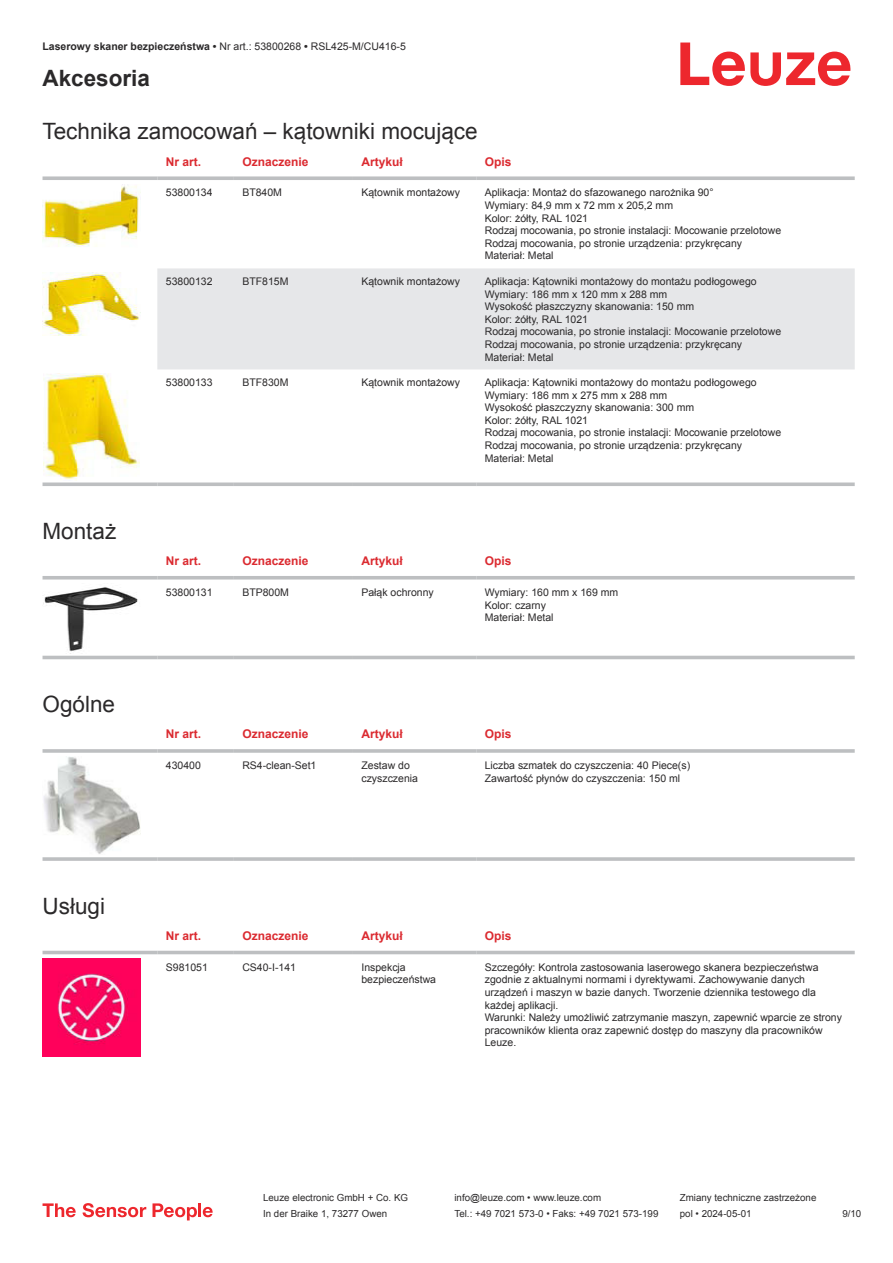
<style>
.page{position:relative;width:893px;height:1263px;background:#fff}
.page>*{position:absolute;margin:0;border:0;box-sizing:border-box;transform-origin:0 0}
.t1{font:22.5px "Arial";color:#2b292a}
.t2{font:700 22.5px "Arial";color:#2b292a}
.t3{font:700 12px "Arial";color:#db2a30}
.t4{font:10.5px/12.6px "Arial";color:#2b292a}
.t5{font:9.75px "Arial";color:#2b292a}
.s1{font-weight:700}
</style>
<div class="page">
<svg style="left:680px;top:43px;width:170px;height:43px"></svg>
<div style="left:157px;top:268px;width:698px;height:101px;background:#e6e7e9"></div>
<svg style="left:43px;top:176px;width:114px;height:4px"></svg>
<svg style="left:157px;top:176px;width:77px;height:4px"></svg>
<svg style="left:234px;top:176px;width:119px;height:4px"></svg>
<svg style="left:353px;top:176px;width:123px;height:4px"></svg>
<svg style="left:476px;top:176px;width:379px;height:4px;background:#c4c6c8"></svg>
<svg style="left:43px;top:482px;width:114px;height:4px"></svg>
<svg style="left:157px;top:482px;width:77px;height:4px"></svg>
<svg style="left:234px;top:482px;width:119px;height:4px"></svg>
<svg style="left:353px;top:482px;width:123px;height:4px"></svg>
<svg style="left:476px;top:482px;width:379px;height:4px;background:#c5c7c8"></svg>
<img style="left:43px;top:184px;width:96px;height:63px">
<img style="left:43px;top:273px;width:97px;height:63px">
<img style="left:43px;top:374px;width:97px;height:106px">
<svg style="left:43px;top:579px;width:812px;height:81px"></svg>
<hr style="left:43px;top:576px;width:114px;height:3px;background:#bdbfc1">
<hr style="left:157px;top:576px;width:77px;height:3px;background:#bdbfc1">
<hr style="left:234px;top:576px;width:119px;height:3px;background:#bdbfc1">
<hr style="left:353px;top:576px;width:123px;height:3px;background:#bdbfc1">
<hr style="left:476px;top:576px;width:379px;height:3px;background:#bdbfc1">
<hr style="left:43px;top:656px;width:114px;height:3px;background:#bdbfc1">
<hr style="left:157px;top:656px;width:77px;height:3px;background:#bdbfc1">
<hr style="left:234px;top:656px;width:119px;height:3px;background:#bdbfc1">
<hr style="left:353px;top:656px;width:123px;height:3px;background:#bdbfc1">
<hr style="left:476px;top:656px;width:379px;height:3px;background:#bdbfc1">
<img style="left:43px;top:584px;width:97px;height:69px">
<hr style="left:43px;top:749px;width:114px;height:4px;background:#bdbfc1">
<hr style="left:157px;top:749px;width:77px;height:4px;background:#c8c9cb">
<hr style="left:234px;top:749px;width:119px;height:4px;background:#c3c5c6">
<hr style="left:353px;top:749px;width:123px;height:4px;background:#bdbfc1">
<hr style="left:476px;top:749px;width:379px;height:4px;background:#c8c9cb">
<svg style="left:43px;top:857px;width:114px;height:4px"></svg>
<hr style="left:157px;top:857px;width:77px;height:4px;background:#c7c8ca">
<hr style="left:234px;top:857px;width:119px;height:4px;background:#bdbfc1">
<svg style="left:353px;top:857px;width:123px;height:4px"></svg>
<hr style="left:476px;top:857px;width:379px;height:4px;background:#c7c8ca">
<img style="left:43px;top:757px;width:97px;height:97px">
<svg style="left:43px;top:950px;width:812px;height:107px"></svg>
<hr style="left:43px;top:951px;width:114px;height:3px;background:#bdbfc1">
<hr style="left:157px;top:951px;width:77px;height:3px;background:#bdbfc1">
<hr style="left:234px;top:951px;width:119px;height:3px;background:#bdbfc1">
<hr style="left:353px;top:951px;width:123px;height:3px;background:#bdbfc1">
<hr style="left:476px;top:951px;width:379px;height:3px;background:#bdbfc1">
<img style="left:43px;top:958px;width:97px;height:98px">
<svg style="left:43px;top:1203px;width:33px;height:14px"></svg>
<svg style="left:83px;top:1203px;width:63px;height:14px"></svg>
<svg style="left:153px;top:1203px;width:44px;height:17px"></svg>
<hr style="left:198px;top:1203px;width:3px;height:14px;background:#ed272d">
<svg style="left:203px;top:1207px;width:10px;height:10px"></svg>
<p class="t4" style="left:43px;top:41px;width:365px"><span class="s1">Laserowy skaner bezpieczeństwa •</span> Nr art.: 53800268 <span class="s1">•</span> RSL425-M/CU416-5</p>
<h1 class="t2" style="left:43px;top:70px;width:109px">Akcesoria</h1>
<h1 class="t1" style="left:43px;top:116px;width:437px">Technika zamocowań – kątowniki mocujące</h1>
<p class="t3" style="left:166px;top:153px;width:37px">Nr art.</p>
<p class="t3" style="left:242px;top:157px;width:68px">Oznaczenie</p>
<p class="t3" style="left:361px;top:153px;width:43px">Artykuł</p>
<p class="t3" style="left:485px;top:157px;width:28px">Opis</p>
<p class="t4" style="left:166px;top:187px;width:48px">53800134</p>
<p class="t4" style="left:242px;top:187px;width:41px">BT840M</p>
<p class="t4" style="left:361px;top:186px;width:100px">Kątownik montażowy</p>
<p class="t4" style="left:485px;top:186px;width:298px">Aplikacja: Montaż do sfazowanego narożnika 90°<br>Wymiary: 84,9 mm x 72 mm x 205,2 mm<br>Kolor: żółty, RAL 1021<br>Rodzaj mocowania, po stronie instalacji: Mocowanie przelotowe Rodzaj mocowania, po stronie urządzenia: przykręcany Materiał: Metal</p>
<p class="t4" style="left:166px;top:276px;width:48px">53800132</p>
<p class="t4" style="left:242px;top:275px;width:48px">BTF815M</p>
<p class="t4" style="left:361px;top:275px;width:100px">Kątownik montażowy</p>
<p class="t4" style="left:485px;top:275px;width:298px">Aplikacja: Kątowniki montażowy do montażu podłogowego Wymiary: 186 mm x 120 mm x 288 mm<br>Wysokość płaszczyzny skanowania: 150 mm<br>Kolor: żółty, RAL 1021<br>Rodzaj mocowania, po stronie instalacji: Mocowanie przelotowe Rodzaj mocowania, po stronie urządzenia: przykręcany Materiał: Metal</p>
<p class="t4" style="left:166px;top:377px;width:48px">53800133</p>
<p class="t4" style="left:242px;top:376px;width:48px">BTF830M</p>
<p class="t4" style="left:361px;top:376px;width:100px">Kątownik montażowy</p>
<p class="t4" style="left:485px;top:376px;width:298px">Aplikacja: Kątowniki montażowy do montażu podłogowego Wymiary: 186 mm x 275 mm x 288 mm<br>Wysokość płaszczyzny skanowania: 300 mm<br>Kolor: żółty, RAL 1021<br>Rodzaj mocowania, po stronie instalacji: Mocowanie przelotowe Rodzaj mocowania, po stronie urządzenia: przykręcany Materiał: Metal</p>
<h1 class="t1" style="left:43px;top:515px;width:75px">Montaż</h1>
<h1 class="t1" style="left:43px;top:689px;width:74px">Ogólne</h1>
<h1 class="t1" style="left:43px;top:890px;width:64px">Usługi</h1>
<p class="t3" style="left:166px;top:552px;width:37px">Nr art.</p>
<p class="t3" style="left:242px;top:556px;width:68px">Oznaczenie</p>
<p class="t3" style="left:361px;top:552px;width:43px">Artykuł</p>
<p class="t3" style="left:485px;top:556px;width:28px">Opis</p>
<p class="t4" style="left:166px;top:587px;width:48px">53800131</p>
<p class="t4" style="left:242px;top:587px;width:48px">BTP800M</p>
<p class="t4" style="left:361px;top:586px;width:74px">Pałąk ochronny</p>
<p class="t4" style="left:485px;top:586px;width:135px">Wymiary: 160 mm x 169 mm<br>Kolor: czarny<br>Materiał: Metal</p>
<p class="t3" style="left:166px;top:726px;width:37px">Nr art.</p>
<p class="t3" style="left:242px;top:729px;width:68px">Oznaczenie</p>
<p class="t3" style="left:361px;top:726px;width:43px">Artykuł</p>
<p class="t3" style="left:485px;top:729px;width:28px">Opis</p>
<p class="t4" style="left:166px;top:760px;width:37px">430400</p>
<p class="t4" style="left:242px;top:759px;width:76px">RS4-clean-Set1</p>
<p class="t4" style="left:361px;top:760px;width:58px">Zestaw do czyszczenia</p>
<p class="t4" style="left:485px;top:759px;width:207px">Liczba szmatek do czyszczenia: 40 Piece(s)<br>Zawartość płynów do czyszczenia: 150 ml</p>
<p class="t3" style="left:166px;top:927px;width:37px">Nr art.</p>
<p class="t3" style="left:242px;top:931px;width:68px">Oznaczenie</p>
<p class="t3" style="left:361px;top:927px;width:43px">Artykuł</p>
<p class="t3" style="left:485px;top:931px;width:28px">Opis</p>
<p class="t4" style="left:166px;top:961px;width:44px">S981051</p>
<p class="t4" style="left:242px;top:962px;width:55px">CS40-I-141</p>
<p class="t4" style="left:361px;top:961px;width:76px">Inspekcja bezpieczeństwa</p>
<p class="t4" style="left:485px;top:961px;width:359px">Szczegóły: Kontrola zastosowania laserowego skanera bezpieczeństwa zgodnie z aktualnymi normami i dyrektywami. Zachowywanie danych urządzeń i maszyn w bazie danych. Tworzenie dziennika testowego dla każdej aplikacji.<br>Warunki: Należy umożliwić zatrzymanie maszyn, zapewnić wparcie ze strony pracowników klienta oraz zapewnić dostęp do maszyny dla pracowników Leuze.</p>
<p class="t5" style="left:263px;top:1191px;width:146px">Leuze electronic GmbH + Co. KG</p>
<p class="t5" style="left:454px;top:1191px;width:148px">info@leuze.com • www.leuze.com</p>
<p class="t5" style="left:680px;top:1191px;width:138px">Zmiany techniczne zastrzeżone</p>
<p class="t5" style="left:263px;top:1210px;width:126px">In der Braike 1, 73277 Owen</p>
<p class="t5" style="left:454px;top:1207px;width:205px">Tel.: +49 7021 573-0 • Faks: +49 7021 573-199</p>
<p class="t5" style="left:680px;top:1207px;width:73px">pol • 2024-05-01</p>
<p class="t5" style="left:842px;top:1207px;width:20px">9 /10</p>
</div>
